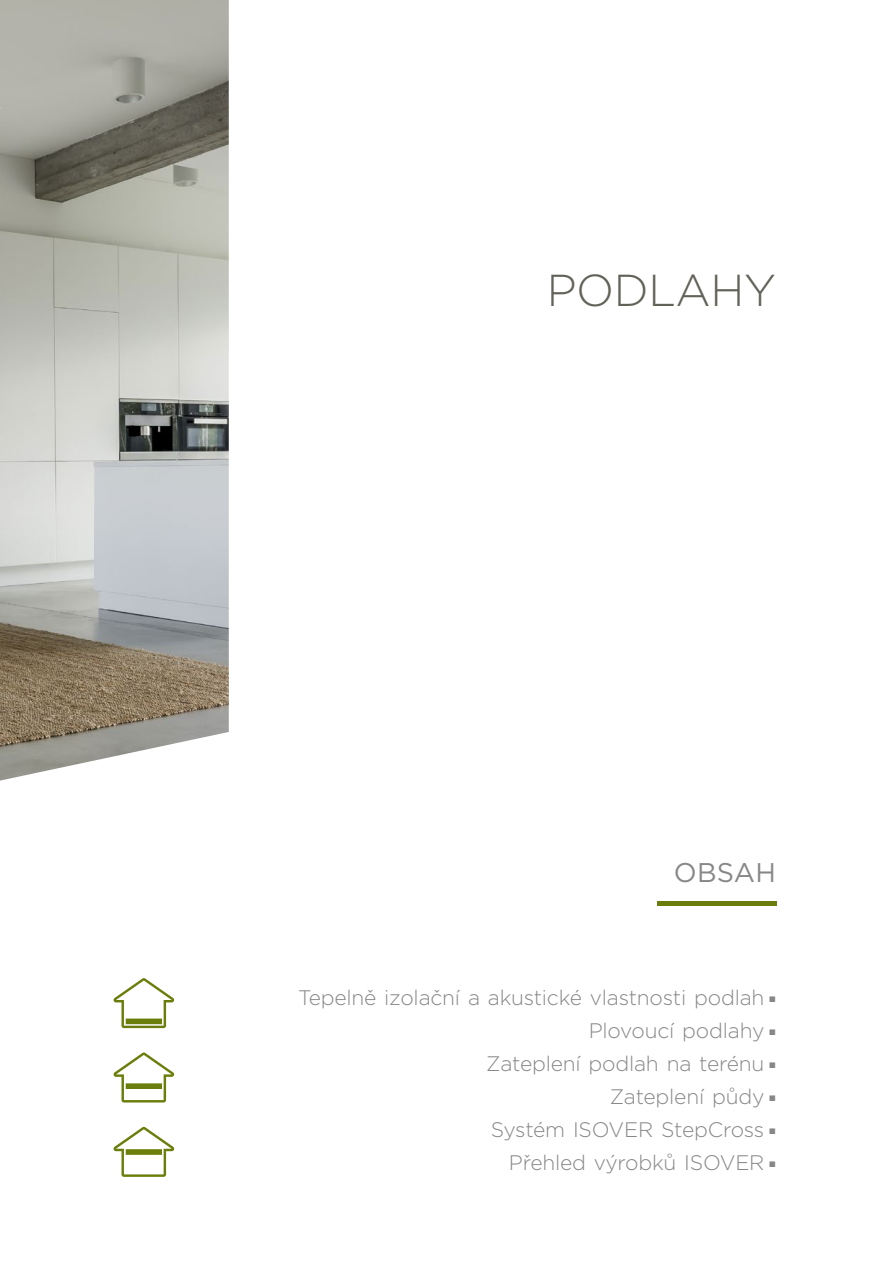
<style>
.page{position:relative;width:893px;height:1263px;background:#fff}
.page>*{position:absolute;margin:0;border:0;box-sizing:border-box;transform-origin:0 0}
.t1{font:300 44.7px "Gotham";letter-spacing:-.01em;color:#636259}
.t2{font:27px "Gotham";letter-spacing:.01em;color:#878787}
.t3{font:300 21px/33px "Gotham";letter-spacing:-.01em;color:#878787;text-align:right}
.s1{font-family:"Arial";font-weight:400;font-size:12px}
</style>
<div class="page">
<img style="left:0;top:0;width:229px;height:781px">
<svg style="left:657px;top:902px;width:119px;height:4px"></svg>
<svg style="left:114px;top:1052px;width:60px;height:50px"></svg>
<svg style="left:114px;top:978px;width:60px;height:50px"></svg>
<svg style="left:114px;top:1127px;width:60px;height:50px"></svg>
<h1 class="t1" style="left:547px;top:262px;width:231px">PODLAHY</h1>
<p class="t2" style="left:674px;top:855px;width:104px">OBSAH</p>
<p class="t3" style="left:298px;top:980px;width:479px">Tepelně izolační a akustické vlastnosti podlah <span class="s1">■<br></span>Plovoucí podlahy <span class="s1">■<br></span>Zateplení podlah na terénu <span class="s1">■<br></span>Zateplení půdy <span class="s1">■<br></span>Systém ISOVER StepCross <span class="s1">■<br></span>Přehled výrobků ISOVER <span class="s1">■</span></p>
</div>
